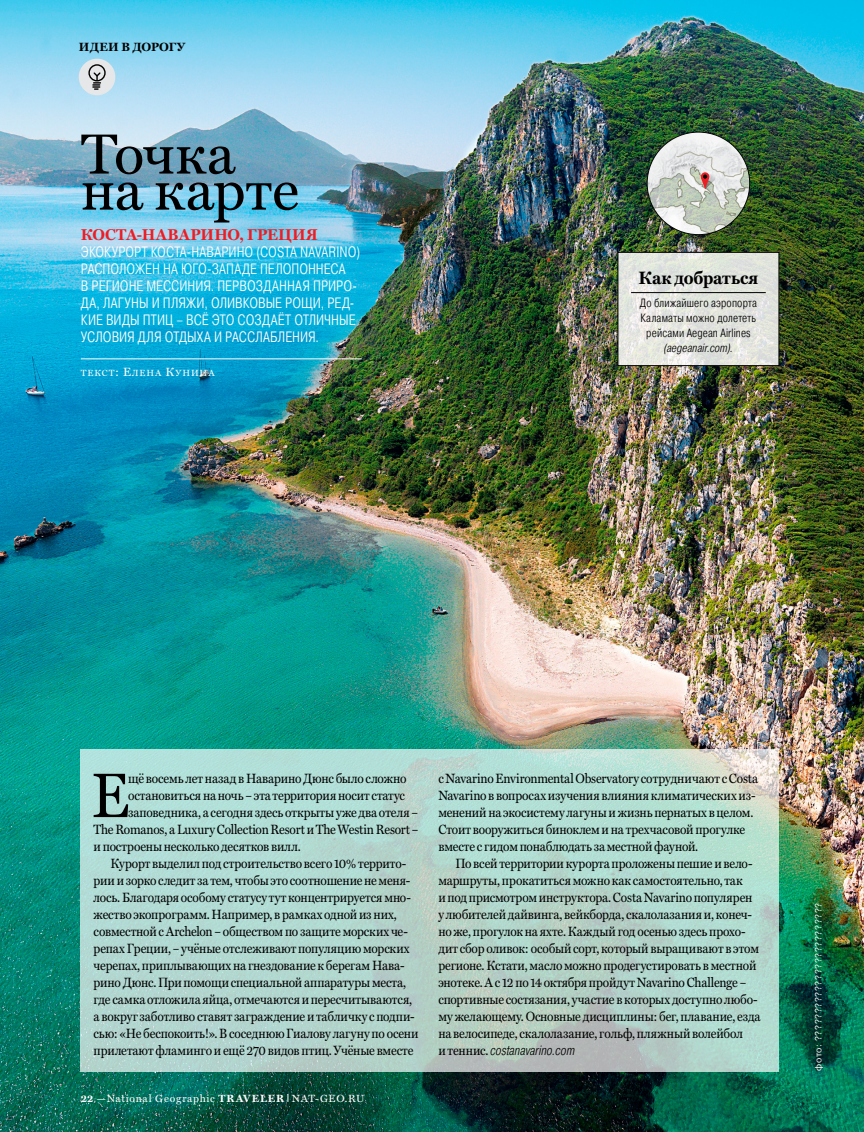
<style>
.page{position:relative;width:864px;height:1132px;background:#fff}
.page>*{position:absolute;margin:0;border:0;box-sizing:border-box;transform-origin:0 0}
.t1{font:63.3px "NGT Miller";color:#000;scale:.9 1}
.t2{font:57px "NGT Miller";color:#000}
.t3{font:700 18px "NGT Miller";letter-spacing:-.005em;color:#000;scale:.96 1}
.t4{font:700 15.75px "NGT Miller";letter-spacing:.005em;color:#ed1d24}
.t5{font:300 15px/17px "Pragmatica Cond";color:#fff;scale:.96 1}
.t6{font:13.5px/17px "NGT Miller";letter-spacing:-.01em;color:#000;scale:.9 1}
.t7{font:italic 300 13.5px "Pragmatica Cond";color:#000;scale:.94 1}
.t8{font:300 12px/15px "Pragmatica Cond";letter-spacing:.015em;color:#000;text-align:center;scale:.96 1}
.t9{font:italic 300 12px "Pragmatica Cond";letter-spacing:.005em;color:#000;scale:.96 1}
.t10{font:700 12px "NGT Miller";letter-spacing:.02em;color:#000}
.t11{font:10.5px "NGT Miller";letter-spacing:.06em;color:#fff}
.t12{font:9px "Pragmatica";color:#fff}
.t13{font:9px "NGT Miller";letter-spacing:.095em;color:#fff}
.s1{font-size:12px}
.s2{font-weight:700}
.s3{font-family:"NGT Miller";font-weight:400;font-style:normal}
</style>
<div class="page">
<img style="left:0;top:0;width:863px;height:1131px">
<hr style="left:81px;top:358px;width:280px;height:1px;background:#fff">
<img style="left:647px;top:132px;width:102px;height:102px">
<svg style="left:619px;top:254px;width:158px;height:110px;background:#e3e5df"></svg>
<hr style="left:630px;top:292px;width:135px;height:1px;background:#000">
<div style="left:617px;top:252px;width:162px;height:114px;border:1px solid #000"></div>
<svg style="left:81px;top:748px;width:697px;height:323px;background:#b3d7ce"></svg>
<div style="left:79px;top:59px;width:36px;height:36px;background:#e6e7e8;border-radius:50%"></div>
<div style="left:88px;top:64px;width:18px;height:17px;border:1px solid #000;border-radius:50%"></div>
<svg style="left:92px;top:72px;width:10px;height:18px"></svg>
<p class="t10" style="left:79px;top:40px;width:108px">ИДЕИ В ДОРОГУ</p>
<h2 class="t2" style="left:81px;top:120px;width:156px">Точка</h2>
<h2 class="t2" style="left:81px;top:156px;width:220px">на карте</h2>
<p class="t4" style="left:81px;top:225px;width:238px">КОСТА-НАВАРИНО, ГРЕЦИЯ</p>
<p class="t5" style="left:81px;top:243px;width:292px">ЭКОКУРОРТ КОСТА-НАВАРИНО (COSTA NAVARINO)<br>РАСПОЛОЖЕН НА ЮГО-ЗАПАДЕ ПЕЛОПОННЕСА<br>В РЕГИОНЕ МЕССИНИЯ. ПЕРВОЗДАННАЯ ПРИРО-ДА, ЛАГУНЫ И ПЛЯЖИ, ОЛИВКОВЫЕ РОЩИ, РЕД-КИЕ ВИДЫ ПТИЦ – ВСЁ ЭТО СОЗДАЁТ ОТЛИЧНЫЕ УСЛОВИЯ ДЛЯ ОТДЫХА И РАССЛАБЛЕНИЯ.</p>
<p class="t13" style="left:81px;top:367px;width:135px">текст<span class="s1">: Е</span>лена <span class="s1">К</span>унина</p>
<h3 class="t3" style="left:638px;top:267px;width:127px">Как добраться</h3>
<p class="t8" style="left:639px;top:296px;width:124px">До ближайшего аэропорта<br>Каламаты можно долететь рейсами Aegean Airlines</p>
<p class="t9" style="left:663px;top:341px;width:73px">(aegeanair.com).</p>
<h1 class="t1" style="left:91px;top:757px;width:44px">Е</h1>
<p class="t6" style="left:128px;top:769px;width:311px">щё восемь лет назад в Наварино Дюнс было сложно</p>
<p class="t6" style="left:128px;top:786px;width:309px">остановиться на ночь – эта территория носит статус</p>
<p class="t6" style="left:128px;top:803px;width:324px">заповедника, а сегодня здесь открыты уже два отеля –</p>
<p class="t6" style="left:94px;top:820px;width:362px">The Romanos, a Luxury Collection Resort и The Westin Resort –</p>
<p class="t6" style="left:94px;top:837px;width:231px">ипостроены несколько десятков вилл.</p>
<p class="t6" style="left:111px;top:854px;width:330px">Курорт выделил под строительство всего 10% террито-</p>
<p class="t6" style="left:94px;top:871px;width:353px">рии и зорко следит за тем, чтобы это соотношение не меня-</p>
<p class="t6" style="left:94px;top:888px;width:354px">лось. Благодаря особому статусу тут концентрируется мно-</p>
<p class="t6" style="left:94px;top:905px;width:338px">жество экопрограмм. Например, врамках одной из них,</p>
<p class="t6" style="left:94px;top:922px;width:350px">совместной с Archelon – обществом по защите морских че-</p>
<p class="t6" style="left:94px;top:939px;width:352px">репах Греции, – учёные отслеживают популяцию морских</p>
<p class="t6" style="left:94px;top:956px;width:347px">черепах, приплывающих на гнездование к берегам Нава-</p>
<p class="t6" style="left:94px;top:973px;width:348px">рино Дюнс. При помощи специальной аппаратуры места,</p>
<p class="t6" style="left:94px;top:990px;width:355px">где самка отложила яйца, отмечаются ипересчитываются,</p>
<p class="t6" style="left:94px;top:1007px;width:358px">а вокруг заботливо ставят заграждение и табличку сподпи-</p>
<p class="t6" style="left:94px;top:1024px;width:362px">сью: «Не беспокоить!». Всоседнюю Гиалову лагуну по осени</p>
<p class="t6" style="left:94px;top:1041px;width:357px">прилетают фламинго и ещё 270 видов птиц. Учёные вместе</p>
<p class="t11" style="left:81px;top:1091px;width:285px"><span class="s2">22</span> —National Geographic <span class="s2">TRAVELER</span> NAT-GEO.RU</p>
<p class="t6" style="left:438px;top:769px;width:357px">сNavarino Environmental Observatory сотрудничают с Costa Navarino в вопросах изучения влияния климатических из&shy;менений на экосистему лагуны и жизнь пернатых в целом.<br>Стоит вооружиться биноклем и на трехчасовой прогулке вместе с гидом понаблюдать за местной фауной.</p>
<p class="t6" style="left:438px;top:854px;width:359px;text-indent:17px">По всей территории курорта проложены пешие и вело&shy;маршруты, прокатиться можно как самостоятельно, так ипод присмотром инструктора. Costa Navarino популярен у любителей дайвинга, вейкборда, скалолазания и, конеч&shy;но же, прогулок на яхте. Каждый год осенью здесь прохо&shy;дит сбор оливок: особый сорт, который выращивают в этом регионе. Кстати, масло можно продегустировать в местной энотеке. А с 12 по 14 октября пройдут Navarino Challenge – спортивные состязания, участие в которых доступно любо&shy;му желающему. Основные дисциплины: бег, плавание, езда на велосипеде, скалолазание, гольф, пляжный волейбол</p>
<p class="t7" style="left:438px;top:1042px;width:146px"><span class="s3">итеннис.</span> costanavarino.com</p>
<p class="t12" style="left:812px;top:1070px;width:170px;rotate:-90deg">фото: ?????????????????????????</p>
</div>
